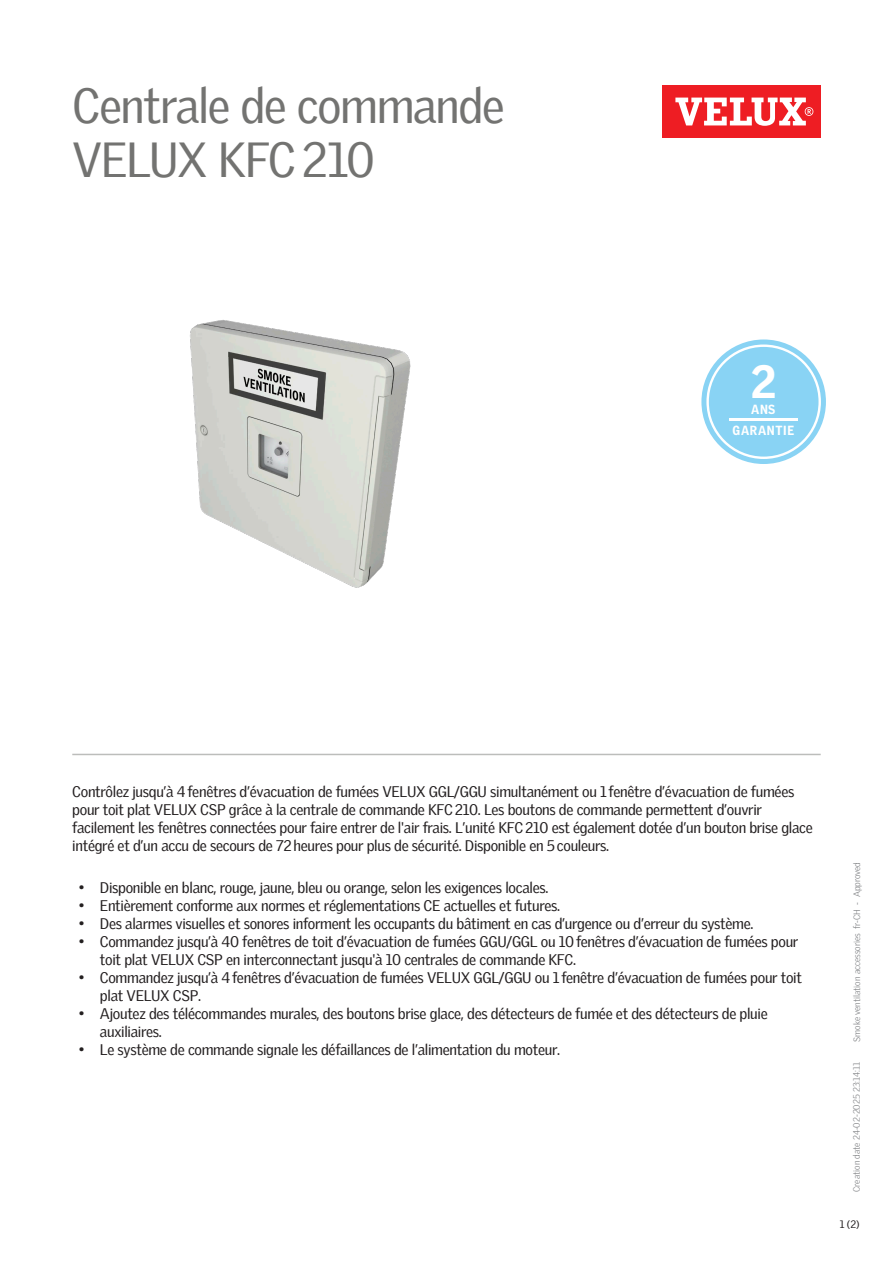
<style>
.page{position:relative;width:893px;height:1263px;background:#fff}
.page>*{position:absolute;margin:0;border:0;box-sizing:border-box;transform-origin:0 0}
.Headline{font:48px/54px "Velux Gothic";letter-spacing:-.03em;color:#737371}
.t1{font:900 45.3px "Velux Gothic";color:#fff}
.Body_Regular{font:15px/18px "Velux Gothic";letter-spacing:-.02em;color:#231f20}
.t2{font:900 12.9px "Velux Gothic";letter-spacing:.05em;color:#fff;scale:.93 1}
.t3{font:10.5px "Velux Gothic";color:#231f20}
.t4{font:300 9px "Velux Gothic";color:#7c7e81}
</style>
<div class="page">
<div style="left:662px;top:85px;width:159px;height:53px;background:#ee1d23"></div>
<svg style="left:675px;top:98px;width:138px;height:28px"></svg>
<hr style="left:72px;top:754px;width:749px;height:1px;background:#bcbdbb">
<img style="left:190px;top:320px;width:221px;height:268px">
<svg style="left:701px;top:339px;width:125px;height:125px"></svg>
<div style="left:709px;top:347px;width:109px;height:110px;background:#89d3f4;border-radius:50%"></div>
<hr style="left:729px;top:419px;width:69px;height:2px;background:#fff">
<p class="Headline" style="left:72px;top:74px;width:434px">Centrale de commande<br>VELUX KFC 210</p>
<p class="t1" style="left:751px;top:353px;width:27px">2</p>
<p class="t2" style="left:733px;top:422px;width:68px">GARANTIE</p>
<p class="t2" style="left:751px;top:401px;width:28px">ANS</p>
<p class="Body_Regular" style="left:72px;top:781px;width:742px">Contrôlez jusqu’à 4 fenêtres d’évacuation de fumées VELUX GGL/GGU simultanément ou 1 fenêtre d’évacuation de fumées pour toit plat VELUX CSP grâce à la centrale de commande KFC 210. Les boutons de commande permettent d’ouvrir facilement les fenêtres connectées pour faire entrer de l'air frais. L’unité KFC 210 est également dotée d’un bouton brise glace intégré et d’un accu de secours de 72 heures pour plus de sécurité. Disponible en 5 couleurs.</p>
<p class="Body_Regular" style="left:79px;top:878px;width:471px">• Disponible en blanc, rouge, jaune, bleu ou orange, selon les exigences locales.</p>
<p class="Body_Regular" style="left:79px;top:896px;width:483px">• Entièrement conforme aux normes et réglementations CE actuelles et futures.</p>
<p class="Body_Regular" style="left:79px;top:914px;width:676px">• Des alarmes visuelles et sonores informent les occupants du bâtiment en cas d’urgence ou d’erreur du système.</p>
<p class="Body_Regular" style="left:100px;top:932px;width:700px;text-indent:-21px">• Commandez jusqu’à 40 fenêtres de toit d’évacuation de fumées GGU/GGL ou 10 fenêtres d’évacuation de fumées pour toit plat VELUX CSP en interconnectant jusqu'à 10 centrales de commande KFC.</p>
<p class="Body_Regular" style="left:100px;top:968px;width:704px;text-indent:-21px">• Commandez jusqu’à 4 fenêtres d’évacuation de fumées VELUX GGL/GGU ou 1 fenêtre d’évacuation de fumées pour toit plat VELUX CSP.</p>
<p class="Body_Regular" style="left:100px;top:1004px;width:669px;text-indent:-21px">• Ajoutez des télécommandes murales, des boutons brise glace, des détecteurs de fumée et des détecteurs de pluie auxiliaires.</p>
<p class="Body_Regular" style="left:79px;top:1040px;width:483px">• Le système de commande signale les défaillances de l’alimentation du moteur.</p>
<p class="t4" style="left:850px;top:1042px;width:181px;rotate:-90deg">Smoke ventilation accessories fr-CH - Approved</p>
<p class="t4" style="left:850px;top:1192px;width:131px;rotate:-90deg">Creation date 24-02-2025 23:14:11</p>
<p class="t3" style="left:840px;top:1216px;width:21px">1 (2)</p>
</div>
